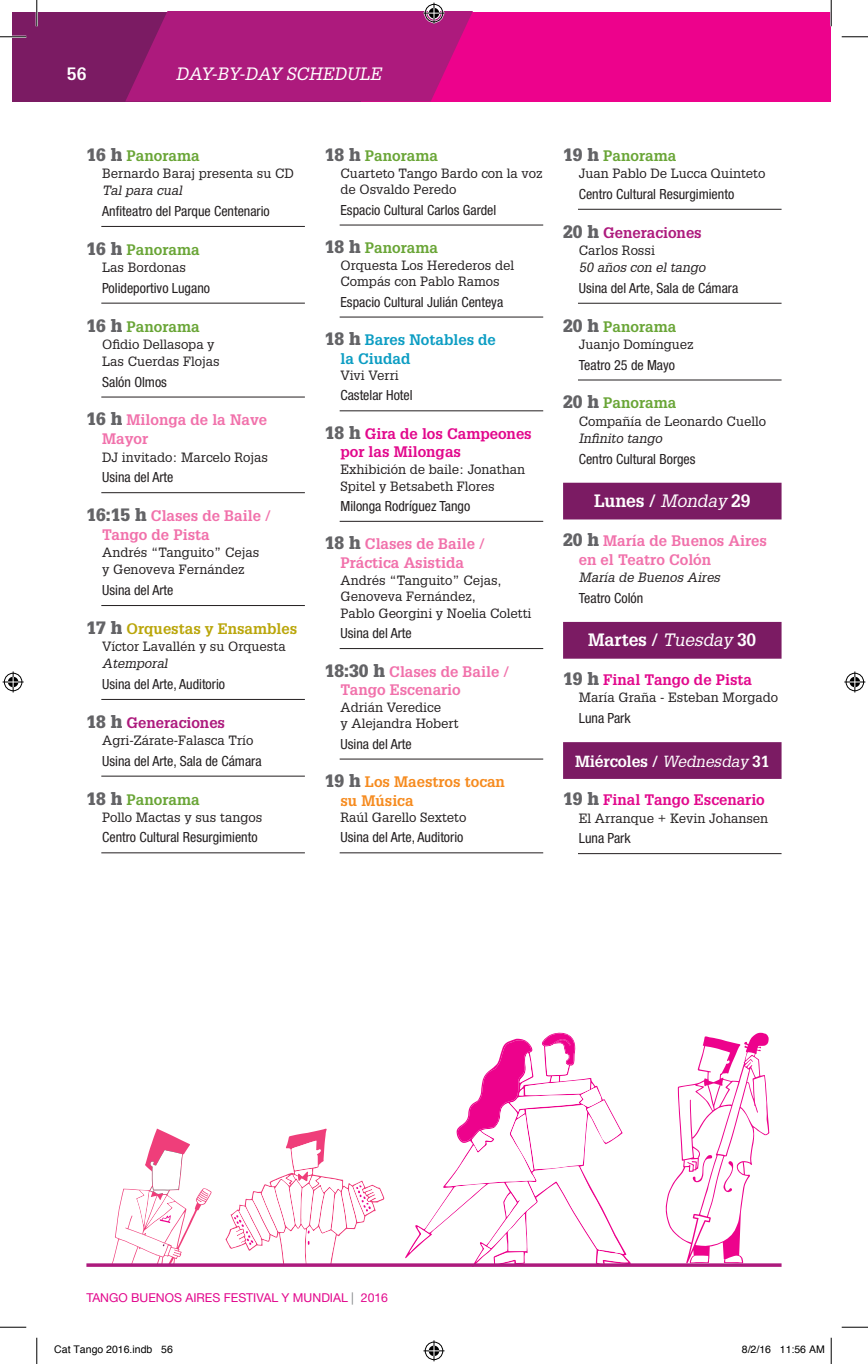
<style>
.page{position:relative;width:868px;height:1364px;background:#fff}
.page>*{position:absolute;margin:0;border:0;box-sizing:border-box;transform-origin:0 0}
.t1{font:700 17.5px "Glypha LT Std";letter-spacing:-.01em;color:#fff}
.t2{font:italic 17.5px "Glypha LT Std";letter-spacing:.03em;color:#fff}
.t3{font:700 15.75px "Glypha LT Std";letter-spacing:-.01em;color:#fff}
.t4{font:700 14.88px/18.9px "Glypha LT Std";color:#f171ab}
.t5{font:700 14.88px "Glypha LT Std";color:#69a536}
.t6{font:700 14.88px/18.6px "Glypha LT Std";color:#e2078c}
.t7{font:700 14.88px "Glypha LT Std";color:#ad1a7d}
.t8{font:700 14.88px/18.6px "Glypha LT Std";color:#f68b1f}
.t9{font:700 14.88px/18.6px "Glypha LT Std";color:#0c9dc3}
.t10{font:700 14.88px "Glypha LT Std";color:#baa60a}
.t11{font:condensed 14px "Helvetica Neue LT Std";color:#231f20}
.t12{font:13.12px/16.8px "Glypha LT Std";color:#231f20}
.t13{font:italic 13.12px/17.2px "Glypha LT Std";color:#231f20}
.t14{font:12.25px "Helvetica Neue LT Std";color:#e2078c}
.t15{font:10.5px "Helvetica";color:#000}
.s1{font-weight:900;font-size:17.5px;color:#636366}
.s2{font-style:italic}
.s3{font-style:normal}
.s4{font-weight:400;font-style:italic}
.s5{color:#808285}
</style>
<div class="page">
<div style="left:37px;top:12px;width:793px;height:89px;background:#ed028c"></div>
<div style="left:12px;top:12px;width:348px;height:89px;background:#7b1b63"></div>
<svg style="left:112px;top:1128px;width:100px;height:135px"></svg>
<hr style="left:577px;top:209px;width:204px;height:1px;background:#231f20">
<hr style="left:577px;top:303px;width:204px;height:1px;background:#231f20">
<hr style="left:577px;top:379px;width:204px;height:1px;background:#231f20">
<div style="left:563px;top:482px;width:218px;height:37px;background:#7b1b63"></div>
<div style="left:563px;top:622px;width:218px;height:36px;background:#7b1b63"></div>
<div style="left:563px;top:742px;width:218px;height:37px;background:#7b1b63"></div>
<hr style="left:577px;top:853px;width:204px;height:1px;background:#231f20">
<hr style="left:339px;top:224px;width:204px;height:1px;background:#231f20">
<hr style="left:339px;top:316px;width:204px;height:1px;background:#231f20">
<hr style="left:339px;top:410px;width:204px;height:1px;background:#231f20">
<hr style="left:339px;top:521px;width:204px;height:1px;background:#231f20">
<hr style="left:339px;top:648px;width:204px;height:1px;background:#231f20">
<hr style="left:339px;top:758px;width:204px;height:1px;background:#231f20">
<hr style="left:339px;top:852px;width:204px;height:1px;background:#231f20">
<hr style="left:101px;top:226px;width:204px;height:1px;background:#231f20">
<hr style="left:101px;top:303px;width:204px;height:1px;background:#231f20">
<hr style="left:101px;top:396px;width:204px;height:1px;background:#231f20">
<hr style="left:101px;top:492px;width:204px;height:1px;background:#231f20">
<hr style="left:101px;top:605px;width:204px;height:1px;background:#231f20">
<hr style="left:101px;top:699px;width:204px;height:1px;background:#231f20">
<hr style="left:101px;top:775px;width:204px;height:1px;background:#231f20">
<hr style="left:101px;top:852px;width:204px;height:1px;background:#231f20">
<svg style="left:665px;top:1032px;width:104px;height:231px"></svg>
<svg style="left:225px;top:1128px;width:159px;height:139px"></svg>
<svg style="left:409px;top:1032px;width:219px;height:231px"></svg>
<div style="left:70px;top:1263px;width:286px;height:22px;background:#fff"></div>
<hr style="left:86px;top:1263px;width:695px;height:3px;background:#ad1a7d">
<hr style="left:0;top:36px;width:26px;height:2px;background:#fff">
<hr style="left:36px;top:0;width:2px;height:26px;background:#fff">
<hr style="left:829px;top:0;width:3px;height:26px;background:#fff">
<svg style="left:0;top:36px;width:26px;height:1px"></svg>
<svg style="left:841px;top:36px;width:26px;height:1px"></svg>
<svg style="left:0;top:1326px;width:26px;height:1px"></svg>
<svg style="left:841px;top:1326px;width:26px;height:1px"></svg>
<svg style="left:36px;top:0;width:1px;height:26px"></svg>
<svg style="left:36px;top:1337px;width:1px;height:26px"></svg>
<svg style="left:830px;top:0;width:1px;height:26px"></svg>
<svg style="left:830px;top:1337px;width:1px;height:26px"></svg>
<svg style="left:125px;top:3px;width:348px;height:98px"></svg>
<svg style="left:423px;top:1340px;width:21px;height:21px"></svg>
<svg style="left:3px;top:671px;width:21px;height:21px"></svg>
<svg style="left:844px;top:671px;width:21px;height:21px"></svg>
<p class="t1" style="left:67px;top:63px;width:21px">56</p>
<p class="t2" style="left:176px;top:63px;width:160px">da y-by-da y schedule</p>
<p class="t5" style="left:86px;top:146px;width:115px"><span class="s1">16 h</span> Panorama</p>
<p class="t12" style="left:102px;top:165px;width:193px">Bernardo Baraj presenta su CD<br><span class="s2">Tal para cual</span></p>
<p class="t11" style="left:102px;top:203px;width:169px">Anfiteatro del Parque Centenario</p>
<p class="t5" style="left:86px;top:240px;width:115px"><span class="s1">16 h</span> Panorama</p>
<p class="t12" style="left:102px;top:259px;width:85px">Las Bordonas</p>
<p class="t11" style="left:102px;top:280px;width:109px">Polideportivo Lugano</p>
<p class="t5" style="left:86px;top:317px;width:115px"><span class="s1">16 h</span> Panorama</p>
<p class="t12" style="left:102px;top:335px;width:119px">Ofidio Dellasopa y<br>Las Cuerdas Flojas</p>
<p class="t11" style="left:102px;top:373px;width:66px">Salón Olmos</p>
<p class="t4" style="left:102px;top:410px;width:166px;text-indent:-16px"><span class="s1">16 h</span> Milonga de la Nave<br>Mayor</p>
<p class="t12" style="left:102px;top:448px;width:167px">DJ invitado: Marcelo Rojas</p>
<p class="t11" style="left:102px;top:469px;width:73px">Usina del Arte</p>
<p class="t4" style="left:102px;top:506px;width:170px;text-indent:-16px"><span class="s1">16:15 h</span> Clases de Baile /<br>Tango de Pista</p>
<p class="t12" style="left:102px;top:543px;width:159px">Andrés “Tanguito” Cejas y Genoveva Fernández</p>
<p class="t11" style="left:102px;top:582px;width:73px">Usina del Arte</p>
<p class="t10" style="left:86px;top:619px;width:212px"><span class="s1">17 h</span> Orquestas y Ensambles</p>
<p class="t12" style="left:102px;top:637px;width:185px">Víctor Lavallén y su Orquesta<br><span class="s2">Atemporal</span></p>
<p class="t11" style="left:102px;top:676px;width:124px">Usina del Arte, Auditorio</p>
<p class="t7" style="left:86px;top:713px;width:140px"><span class="s1">18 h</span> Generaciones</p>
<p class="t12" style="left:102px;top:731px;width:153px">Agri-Zárate-Falasca Trío</p>
<p class="t11" style="left:102px;top:752px;width:161px">Usina del Arte, Sala de Cámara</p>
<p class="t5" style="left:86px;top:790px;width:115px"><span class="s1">18 h</span> Panorama</p>
<p class="t12" style="left:102px;top:808px;width:161px">Pollo Mactas y sus tangos</p>
<p class="t11" style="left:102px;top:829px;width:157px">Centro Cultural Resurgimiento</p>
<p class="t5" style="left:324px;top:146px;width:115px"><span class="s1">18 h</span> Panorama</p>
<p class="t12" style="left:340px;top:164px;width:204px">Cuarteto Tango Bardo con la voz de Osvaldo Peredo</p>
<p class="t11" style="left:340px;top:202px;width:157px">Espacio Cultural Carlos Gardel</p>
<p class="t5" style="left:324px;top:238px;width:115px"><span class="s1">18 h</span> Panorama</p>
<p class="t12" style="left:340px;top:256px;width:175px">Orquesta Los Herederos del<br>Compás con Pablo Ramos</p>
<p class="t11" style="left:340px;top:293px;width:164px">Espacio Cultural Julián Centeya</p>
<p class="t9" style="left:340px;top:330px;width:157px;text-indent:-16px"><span class="s1">18 h</span> Bares Notables de la Ciudad</p>
<p class="t12" style="left:340px;top:367px;width:60px">Vivi Verri</p>
<p class="t11" style="left:340px;top:387px;width:74px">Castelar Hotel</p>
<p class="t6" style="left:340px;top:424px;width:193px;text-indent:-16px"><span class="s1">18 h</span> Gira de los Campeones por las Milongas</p>
<p class="t12" style="left:340px;top:460px;width:186px">Exhibición de baile: Jonathan<br>Spitel y Betsabeth Flores</p>
<p class="t11" style="left:340px;top:498px;width:131px">Milonga Rodríguez Tango</p>
<p class="t4" style="left:324px;top:534px;width:161px;text-align:center"><span class="s1">18 h</span> Clases de Baile /<br>Práctica Asistida</p>
<p class="t12" style="left:340px;top:571px;width:192px">Andrés “Tanguito” Cejas,<br>Genoveva Fernández,<br>Pablo Georgini y Noelia Coletti</p>
<p class="t11" style="left:340px;top:625px;width:73px">Usina del Arte</p>
<p class="t4" style="left:340px;top:661px;width:170px;text-indent:-16px"><span class="s1">18:30 h</span> Clases de Baile /<br>Tango Escenario</p>
<p class="t12" style="left:340px;top:698px;width:120px">Adrián Veredice<br>y Alejandra Hobert</p>
<p class="t11" style="left:340px;top:735px;width:73px">Usina del Arte</p>
<p class="t8" style="left:340px;top:772px;width:166px;text-indent:-16px"><span class="s1">19 h</span> Los Maestros tocan su Música</p>
<p class="t12" style="left:340px;top:808px;width:127px">Raúl Garello Sexteto</p>
<p class="t11" style="left:340px;top:829px;width:124px">Usina del Arte, Auditorio</p>
<p class="t5" style="left:563px;top:146px;width:115px"><span class="s1">19 h</span> Panorama</p>
<p class="t12" style="left:578px;top:165px;width:188px">Juan Pablo De Lucca Quinteto</p>
<p class="t11" style="left:578px;top:186px;width:157px">Centro Cultural Resurgimiento</p>
<p class="t7" style="left:563px;top:223px;width:140px"><span class="s1">20 h</span> Generaciones</p>
<p class="t13" style="left:578px;top:242px;width:129px"><span class="s3">Carlos Rossi<br></span>50 años con el tango</p>
<p class="t11" style="left:578px;top:280px;width:161px">Usina del Arte, Sala de Cámara</p>
<p class="t5" style="left:563px;top:317px;width:115px"><span class="s1">20 h</span> Panorama</p>
<p class="t12" style="left:578px;top:335px;width:116px">Juanjo Domínguez</p>
<p class="t11" style="left:578px;top:356px;width:98px">Teatro 25 de Mayo</p>
<p class="t5" style="left:563px;top:394px;width:115px"><span class="s1">20 h</span> Panorama</p>
<p class="t12" style="left:578px;top:412px;width:188px">Compañía de Leonardo Cuello<br><span class="s2">Infinito tango</span></p>
<p class="t11" style="left:578px;top:450px;width:118px">Centro Cultural Borges</p>
<p class="t1" style="left:594px;top:490px;width:158px">Lunes / <span class="s4">Monday</span> 29</p>
<p class="t4" style="left:578px;top:530px;width:189px;text-indent:-16px"><span class="s1">20 h</span> María de Buenos Aires en el Teatro Colón</p>
<p class="t13" style="left:578px;top:569px;width:143px">María de Buenos Aires</p>
<p class="t11" style="left:578px;top:589px;width:66px">Teatro Colón</p>
<p class="t1" style="left:588px;top:629px;width:169px">Martes / <span class="s4">Tuesday</span> 30</p>
<p class="t6" style="left:563px;top:670px;width:190px"><span class="s1">19 h</span> Final Tango de Pista</p>
<p class="t12" style="left:578px;top:689px;width:201px">María Graña - Esteban Morgado</p>
<p class="t11" style="left:578px;top:710px;width:53px">Luna Park</p>
<p class="t3" style="left:574px;top:751px;width:196px">Miércoles / <span class="s4">Wednesday</span> 31</p>
<p class="t6" style="left:563px;top:790px;width:203px"><span class="s1">19 h</span> Final Tango Escenario</p>
<p class="t12" style="left:578px;top:809px;width:191px">El Arranque + Kevin Johansen</p>
<p class="t11" style="left:578px;top:830px;width:53px">Luna Park</p>
<p class="t14" style="left:86px;top:1290px;width:303px">TANGO BUENOS AIRES FESTIVAL Y MUNDIAL <span class="s5">|</span> 2016</p>
<p class="t15" style="left:54px;top:1341px;width:120px">Cat Tango 2016.indb 56</p>
<p class="t15" style="left:741px;top:1341px;width:84px">8/2/16 11:56 AM</p>
</div>
